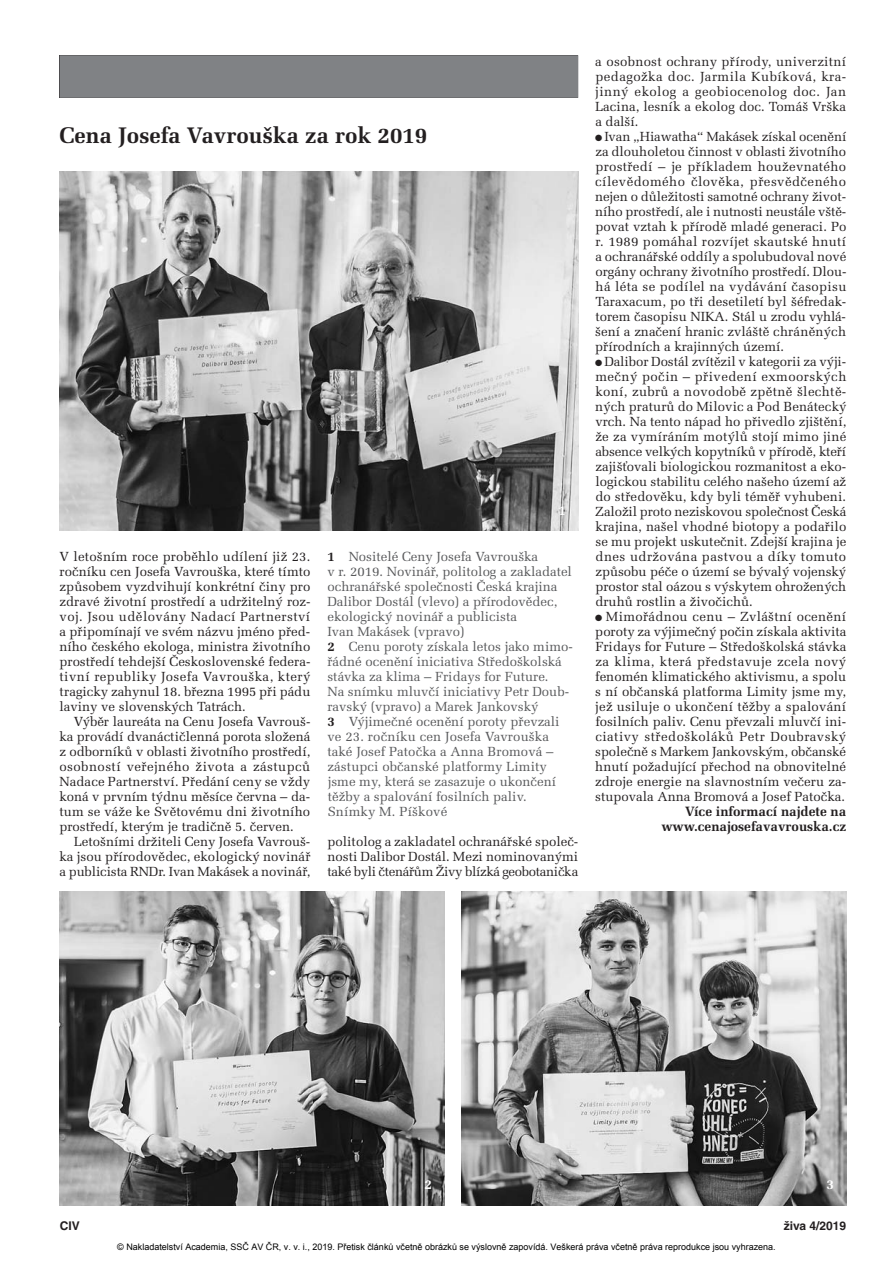
<style>
.page{position:relative;width:893px;height:1263px;background:#fff}
.page>*{position:absolute;margin:0;border:0;box-sizing:border-box;transform-origin:0 0}
.t1{font:700 22.5px "Melior CE";color:#231f20}
.t2{font:700 13.5px/15px "Melior CE";color:#231f20;text-align:right}
.t3{font:700 13.5px "Melior CE";color:#fff}
.t4{font:13.2px/15px "Melior CE";color:#231f20;text-align:justify}
.t5{font:13.2px/15px "Melior CE";color:#57585a}
.t6{font:700 12px "Helvetica CE";color:#231f20}
.t7{font:9px "Arial";color:#000}
.s1{font-weight:700;color:#231f20}
</style>
<div class="page">
<div style="left:60px;top:55px;width:518px;height:43px;background:#808285"></div>
<img style="left:60px;top:172px;width:518px;height:359px">
<img style="left:461px;top:892px;width:385px;height:313px">
<img style="left:60px;top:892px;width:384px;height:313px">
<h1 class="t1" style="left:60px;top:127px;width:369px">Cena Josefa Vavrouška za rok 2019</h1>
<p class="t3" style="left:559px;top:505px;width:9px">1</p>
<p class="t5" style="left:327px;top:551px;width:247px"><span class="s1">1</span> Nositelé Ceny Josefa Vavrouška<br>v r. 2019. Novinář, politolog a zakladatel ochranářské společnosti Česká krajina Dalibor Dostál (vlevo) a přírodovědec, ekologický novinář a publicista<br>Ivan Makásek (vpravo)<br><span class="s1">2</span> Cenu poroty získala letos jako mimo&shy;řádné ocenění iniciativa Středoškolská stávka za klima – Fridays for Future.<br>Na snímku mluvčí iniciativy Petr Doub&shy;ravský (vpravo) a Marek Jankovský<br><span class="s1">3</span> Výjimečné ocenění poroty převzali ve 23. ročníku cen Josefa Vavrouška také Josef Patočka a Anna Bromová – zástupci občanské platformy Limity jsme my, která se zasazuje o ukončení těžby a spalování fosilních paliv.<br>Snímky M. Píškové</p>
<p class="t4" style="left:59px;top:551px;width:253px">V letošním roce proběhlo udílení již 23. ročníku cen Josefa Vavrouška, které tímto způsobem vyzdvihují konkrétní činy pro zdravé životní prostředí a udržitelný roz&shy;voj. Jsou udělovány Nadací Partnerství a připomínají ve svém názvu jméno před&shy;ního českého ekologa, ministra životního prostředí tehdejší Československé federa&shy;tivní republiky Josefa Vavrouška, který tragicky zahynul 18. března 1995 při pádu laviny ve slovenských Tatrách.</p>
<p class="t4" style="left:59px;top:716px;width:253px;text-indent:15px">Výběr laureáta na Cenu Josefa Vavrouš&shy;ka provádí dvanáctičlenná porota složená z odborníků v oblasti životního prostředí, osobností veřejného života a zástupců Nadace Partnerství. Předání ceny se vždy koná v prvním týdnu měsíce června – da - tum se váže ke Světovému dni životního prostředí, kterým je tradičně 5. červen.</p>
<p class="t4" style="left:59px;top:836px;width:253px;text-indent:14px">Letošními držiteli Ceny Josefa Vavrouš&shy;ka jsou přírodovědec, ekologický novinář a publicista RNDr. Ivan Makásek a novinář,</p>
<p class="t4" style="left:327px;top:836px;width:252px">politolog a zakladatel ochranářské společ&shy;nosti Dalibor Dostál. Mezi nominovanými také byli čtenářům Živy blízká geobotanička</p>
<p class="t4" style="left:595px;top:56px;width:253px">a osobnost ochrany přírody, univerzitní pedagožka doc. Jarmila Kubíková, kra - jinný ekolog a geobiocenolog doc. Jan Lacina, lesník a ekolog doc. Tomáš Vrška a další.</p>
<p class="t4" style="left:595px;top:131px;width:253px">● Ivan „Hiawatha“ Makásek získal ocenění za dlouholetou činnost v oblasti životního prostředí – je příkladem houževnatého cílevědomého člověka, přesvědčeného nejen o důležitosti samotné ochrany život&shy;ního prostředí, ale i nutnosti neustále vště&shy;povat vztah k přírodě mladé generaci. Po r. 1989 pomáhal rozvíjet skautské hnutí a ochranářské oddíly a spolubudoval nové orgány ochrany životního prostředí. Dlou&shy;há léta se podílel na vydávání časopisu Taraxacum, po tři desetiletí byl šéfredak&shy;torem časopisu NIKA. Stál u zrodu vyhlá&shy;šení a značení hranic zvláště chráněných přírodních a krajinných území.</p>
<p class="t4" style="left:595px;top:356px;width:253px">● Dalibor Dostál zvítězil v kategorii za výji&shy;mečný počin – přivedení exmoorských koní, zubrů a novodobě zpětně šlechtě&shy;ných praturů do Milovic a Pod Benátecký vrch. Na tento nápad ho přivedlo zjištění, že za vymíráním motýlů stojí mimo jiné absence velkých kopytníků v přírodě, kteří zajišťovali biologickou rozmanitost a eko&shy;logickou stabilitu celého našeho území až do středověku, kdy byli téměř vyhubeni.<br>Založil proto neziskovou společnost Česká krajina, našel vhodné biotopy a podařilo se mu projekt uskutečnit. Zdejší krajina je dnes udržována pastvou a díky tomuto způsobu péče o území se bývalý vojenský prostor stal oázou s výskytem ohrožených druhů rostlin a živočichů.</p>
<p class="t4" style="left:595px;top:611px;width:253px">● Mimořádnou cenu – Zvláštní ocenění poroty za výjimečný počin získala aktivita Fridays for Future – Středoškolská stávka za klima, která představuje zcela nový fenomén klimatického aktivismu, a spolu s ní občanská platforma Limity jsme my, jež usiluje o ukončení těžby a spalování fosilních paliv. Cenu převzali mluvčí ini&shy;ciativy středoškoláků Petr Doubravský společně s Markem Jankovským, občanské hnutí požadující přechod na obnovitelné zdroje energie na slavnostním večeru za - stupovala Anna Bromová a Josef Patočka.</p>
<p class="t2" style="left:661px;top:806px;width:186px">Více informací najdete na www.cenajosefavavrouska.cz</p>
<p class="t3" style="left:425px;top:1180px;width:9px">2</p>
<p class="t3" style="left:826px;top:1180px;width:9px">3</p>
<p class="t6" style="left:60px;top:1221px;width:21px">CIV</p>
<p class="t6" style="left:784px;top:1221px;width:64px">živa 4/2019</p>
<p class="t7" style="left:117px;top:1241px;width:660px">© Nakladatelství Academia, SSČ AV ČR, v. v. i., 2019. Přetisk článků včetně obrázků se výslovně zapovídá. Veškerá práva včetně práva reprodukce jsou vyhrazena.</p>
</div>
